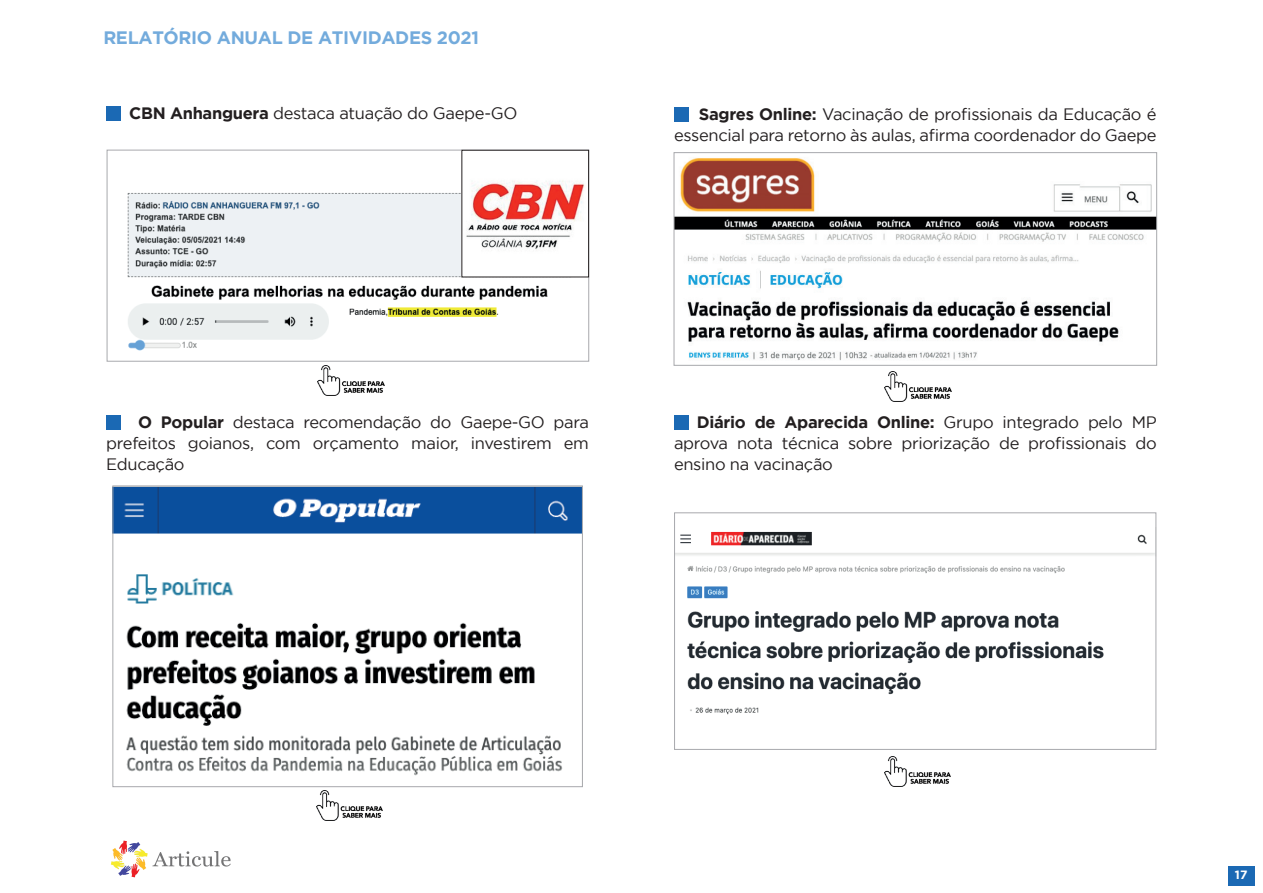
<style>
.page{position:relative;width:1263px;height:893px;background:#fff}
.page>*{position:absolute;margin:0;border:0;box-sizing:border-box;transform-origin:0 0}
.t1{font:700 18px "Gotham";letter-spacing:-.02em;color:#73abdc}
.t2{font:16.5px/21px "Gotham";letter-spacing:-.02em;color:#231f20;text-align:justify}
.t3{font:700 12px "Gotham";color:#fff}
.s1{font-weight:700}
</style>
<div class="page">
<div style="left:1228px;top:866px;width:27px;height:19px;background:#1b69b4"></div>
<svg style="left:111px;top:841px;width:120px;height:36px"></svg>
<div style="left:106px;top:106px;width:14px;height:15px;background:#1b69b4"></div>
<div style="left:106px;top:415px;width:14px;height:14px;background:#1b69b4"></div>
<div style="left:674px;top:107px;width:14px;height:14px;background:#1b69b4"></div>
<div style="left:674px;top:415px;width:14px;height:14px;background:#1b69b4"></div>
<img style="left:109px;top:193px;width:471px;height:173px">
<div style="left:107px;top:150px;width:482px;height:211px;border:1px solid #a8a9ad"></div>
<img style="left:676px;top:158px;width:479px;height:203px">
<div style="left:674px;top:152px;width:483px;height:214px;border:1px solid #a8a9ad"></div>
<img style="left:676px;top:527px;width:481px;height:199px">
<div style="left:674px;top:513px;width:482px;height:237px;border:1px solid #a8a9ad"></div>
<img style="left:115px;top:488px;width:466px;height:288px">
<div style="left:113px;top:486px;width:470px;height:301px;border:1px solid #a8a9ad"></div>
<img style="left:463px;top:180px;width:121px;height:95px">
<div style="left:461px;top:150px;width:128px;height:127px;border:1px solid #231f20"></div>
<img style="left:318px;top:366px;width:66px;height:30px">
<img style="left:316px;top:790px;width:67px;height:30px">
<img style="left:884px;top:757px;width:67px;height:30px">
<img style="left:885px;top:371px;width:66px;height:30px">
<p class="t1" style="left:103px;top:27px;width:377px">RELATÓRIO ANUAL DE ATIVIDADES 2021</p>
<p class="t2" style="left:129px;top:103px;width:390px"><span class="s1">CBN Anhanguera</span> destaca atuação do Gaepe-GO</p>
<p class="t2" style="left:674px;top:103px;width:484px;text-align:right"><span class="s1">Sagres Online:</span> Vacinação de profissionais da Educação é essencial para retorno às aulas, afirma coordenador do Gaepe</p>
<p class="t2" style="left:106px;top:411px;width:484px;text-indent:32px"><span class="s1">O Popular</span> destaca recomendação do Gaepe-GO para prefeitos goianos, com orçamento maior, investirem em Educação</p>
<p class="t2" style="left:674px;top:411px;width:484px;text-indent:23px"><span class="s1">Diário de Aparecida Online:</span> Grupo integrado pelo MP aprova nota técnica sobre priorização de profissionais do ensino na vacinação</p>
<p class="t3" style="left:1235px;top:868px;width:14px">17</p>
</div>
